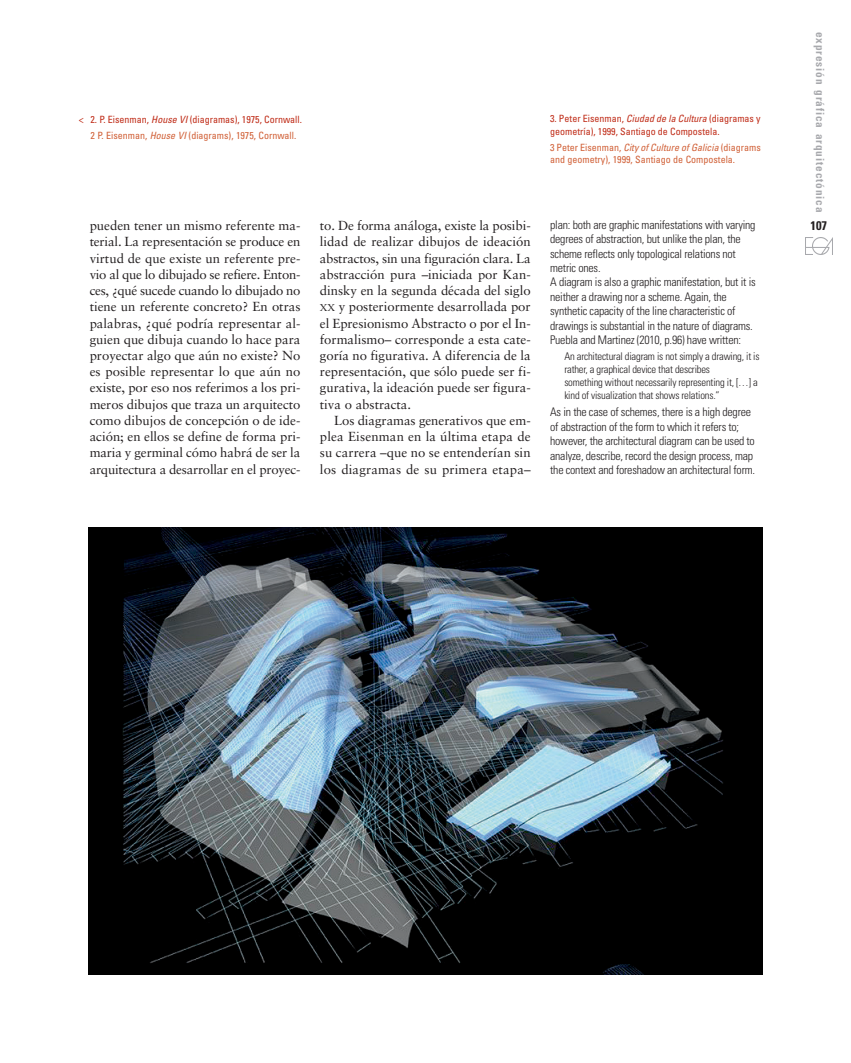
<style>
.page{position:relative;width:851px;height:1063px;background:#fff}
.page>*{position:absolute;margin:0;border:0;box-sizing:border-box;transform-origin:0 0}
.t1{font:13.12px/16.2px "Sabon";color:#231f20;text-align:justify}
.t2{font:700 condensed 12.5px "Univers";color:#231f20}
.t3{font:300 condensed 11.88px/14.4px "Univers";letter-spacing:-.02em;color:#231f20}
.t4{font:700 condensed 11.25px "Univers";letter-spacing:.08em;color:#a8a9ad}
.t5{font:300 condensed 10.62px/12.8px "Univers";letter-spacing:-.02em;color:#231f20}
.t6{font:condensed 10px/12.5px "Univers";color:#c02d19}
.t7{font:condensed 10px/12.5px "Univers";color:#d16138}
.s1{font-style:italic}
.s2{color:#d16138}
.s3{font-style:italic;color:#d16138}
.s4{font-size:9.88px}
</style>
<div class="page">
<img style="left:805px;top:237px;width:27px;height:18px">
<img style="left:88px;top:527px;width:674px;height:448px">
<p class="t6" style="left:90px;top:112px;width:213px;line-height:16px">2. P. Eisenman, <span class="s1">House VI</span>(diagramas), 1975, Cornwall.<br><span class="s2">2 P. Eisenman,</span> <span class="s3">House VI</span><span class="s2">(diagrams), 1975, Cornwall.</span></p>
<p class="t6" style="left:79px;top:114px;width:6px">&lt;</p>
<p class="t6" style="left:550px;top:113px;width:212px">3. Peter Eisenman, <span class="s1">Ciudad de la Cultura</span>(diagramas y geometría), 1999, Santiago de Compostela.</p>
<p class="t7" style="left:550px;top:142px;width:212px">3 Peter Eisenman, <span class="s1">City of Culture of Galicia</span>(diagrams and geometry), 1999, Santiago de Compostela.</p>
<p class="t4" style="left:824px;top:32px;width:182px;rotate:90deg">expresión gráfica arquitectónica</p>
<p class="t3" style="left:550px;top:219px;width:207px">plan: both are graphic manifestations with varying degrees of abstraction, but unlike the plan, the scheme reflects only topological relations not metric ones.<br>A diagram is also a graphic manifestation, but it is neither a drawing nor a scheme. Again, the synthetic capacity of the line characteristic of drawings is substantial in the nature of diagrams.<br>Puebla and Martinez (2010, p.96) have written:</p>
<p class="t5" style="left:564px;top:351px;width:197px">An architectural diagram is not simply a drawing, it is rather, a graphical device that describes<br>something without necessarily representing it, […] a kind of visualization that shows relations.”</p>
<p class="t3" style="left:550px;top:406px;width:206px">As in the case of schemes, there is a high degree of abstraction of the form to which it refers to; however, the architectural diagram can be used to analyze, describe, record the design process, map the context and foreshadow an architectural form.</p>
<p class="t1" style="left:320px;top:219px;width:212px">to. De forma análoga, existe la posibi&shy;lidad de realizar dibujos de ideación abstractos, sin una figuración clara. La abstracción pura –iniciada por Kan&shy;dinsky en la segunda década del siglo <span class="s4">XX</span> y posteriormente desarrollada por el Epresionismo Abstracto o por el In&shy;formalismo– corresponde a esta cate&shy;goría no figurativa. A diferencia de la representación, que sólo puede ser fi&shy;gurativa, la ideación puede ser figura&shy;tiva o abstracta.</p>
<p class="t1" style="left:320px;top:413px;width:212px;text-indent:14px">Los diagramas generativos que em&shy;plea Eisenman en la última etapa de su carrera –que no se entenderían sin los diagramas de su primera etapa–</p>
<p class="t1" style="left:90px;top:219px;width:212px">pueden tener un mismo referente ma-</p>
<p class="t2" style="left:810px;top:221px;width:18px">107</p>
<p class="t1" style="left:90px;top:235px;width:212px">terial. La representación se produce en virtud de que existe un referente pre&shy;vio al que lo dibujado se refiere. Enton&shy;ces, ¿qué sucede cuando lo dibujado no tiene un referente concreto? En otras palabras, ¿qué podría representar al&shy;guien que dibuja cuando lo hace para proyectar algo que aún no existe? No es posible representar lo que aún no existe, por eso nos referimos a los pri&shy;meros dibujos que traza un arquitecto como dibujos de concepción o de ide&shy;ación; en ellos se define de forma pri&shy;maria y germinal cómo habrá de ser la arquitectura a desarrollar en el proyec-</p>
</div>
